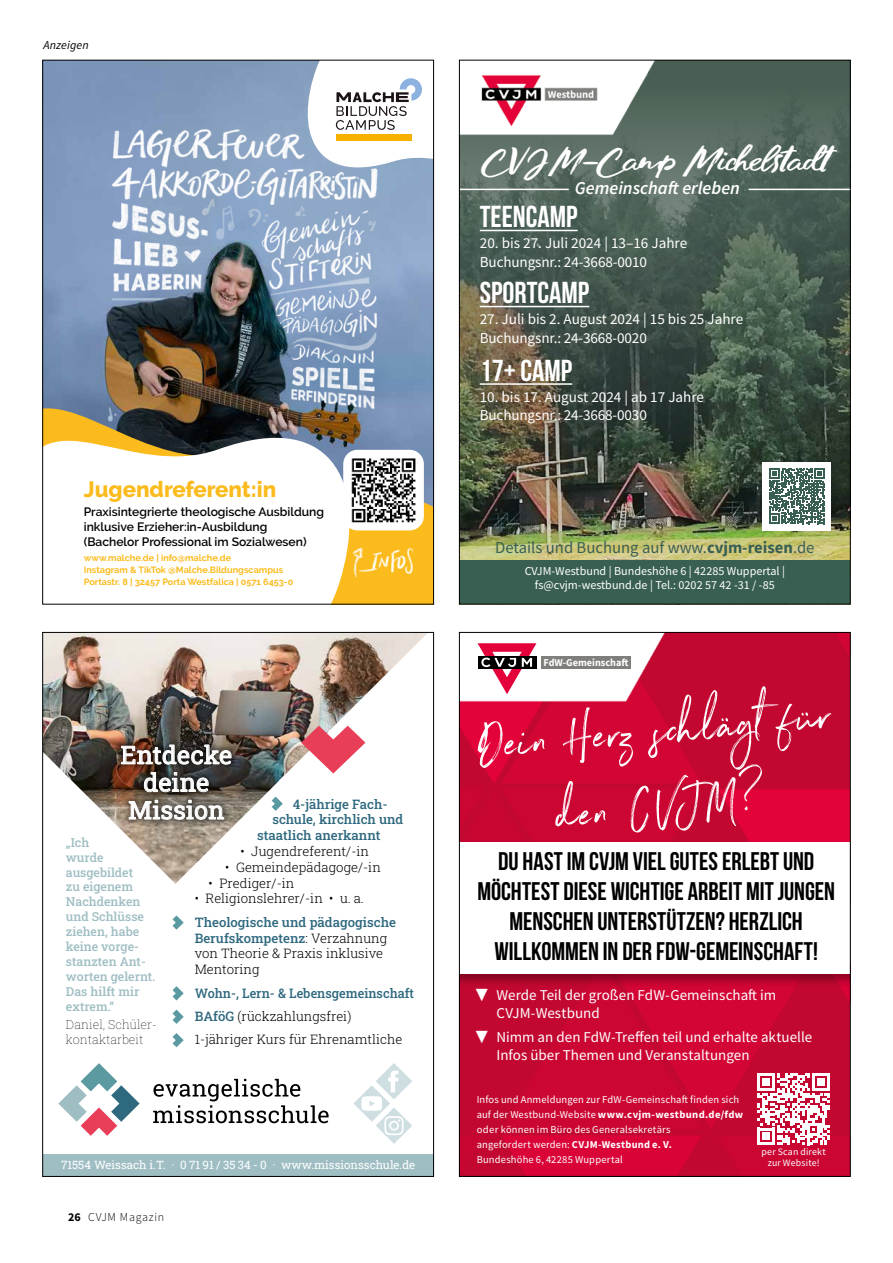
<style>
.page{position:relative;width:893px;height:1263px;background:#fff}
.page>*{position:absolute;margin:0;border:0;box-sizing:border-box;transform-origin:0 0}
.t1{font:55.5px/76.5px "Northwell";color:#fff;text-align:center}
.t2{font:30.3px "Bebas Neue";color:#fff}
.t3{font:25.5px/30px "Bebas Neue";letter-spacing:-.005em;color:#000;text-align:center}
.t4{font:24.9px "Los Banditos Alt 1 Script Alt 1";letter-spacing:-.04em;color:#fff;scale:1.16 1}
.t5{font:24.75px/27.6px "Roboto Slab";letter-spacing:.01em;color:#fff;text-align:center}
.t6{font:800 22.05px "Raleway";color:#fbbb1d}
.t7{font:italic 600 18.15px "Source Sans Pro";color:#fff}
.t8{font:16.65px "Source Sans Pro";color:#395f53}
.t9{font:15.15px/18.1px "Source Sans Pro";letter-spacing:-.01em;color:#fff}
.t10{font:15px/18px "Source Sans Pro";letter-spacing:.005em;color:#fff}
.t11{font:300 13.2px/15.8px "Roboto Slab";color:#000}
.t12{font:500 13.2px "Roboto Slab";color:#2f697f}
.t13{font:500 12.45px/14.9px "Roboto Slab";color:#9fbec3}
.t14{font:100 12.45px/14.9px "Roboto Slab";color:#000}
.t15{font:600 12.15px/14.5px "Raleway";color:#000}
.t16{font:12.15px/14.5px "Source Sans Pro";color:#fff;text-align:center}
.t17{font:300 12px "Source Sans Pro";letter-spacing:.06em;color:#000}
.t18{font:italic 12px "Source Sans Pro";letter-spacing:.01em;color:#000}
.t19{font:11.55px "Roboto Slab";color:#fff}
.t20{font:10.5px/15px "Source Sans Pro";letter-spacing:.015em;color:#fff}
.t21{font:700 10.5px "Source Sans Pro";color:#fff}
.t22{font:9.9px/11.9px "Source Sans Pro";letter-spacing:.02em;color:#fff;text-align:center}
.t23{font:700 9.15px/12.1px "Raleway";color:#fbbb1d}
.s1{font-weight:500;color:#2f697f}
.s2{font-weight:700}
.s3{font-size:23.55px}
</style>
<div class="page">
<div style="left:459px;top:632px;width:391px;height:544px;background:#c20831"></div>
<div style="left:459px;top:842px;width:391px;height:132px;background:#fff"></div>
<svg style="left:501px;top:974px;width:347px;height:200px"></svg>
<svg style="left:459px;top:1176px;width:25px;height:1px"></svg>
<svg style="left:718px;top:632px;width:133px;height:324px"></svg>
<svg style="left:461px;top:634px;width:240px;height:149px"></svg>
<img style="left:461px;top:62px;width:387px;height:499px">
<hr style="left:480px;top:383px;width:92px;height:2px;background:#fff">
<hr style="left:748px;top:189px;width:102px;height:1px;background:#fff">
<div style="left:763px;top:462px;width:68px;height:68px;background:#fff"></div>
<svg style="left:769px;top:468px;width:56px;height:56px"></svg>
<div style="left:459px;top:561px;width:391px;height:43px;background:#395f53"></div>
<img style="left:461px;top:62px;width:269px;height:279px">
<img style="left:96px;top:106px;width:289px;height:322px">
<div style="left:383px;top:486px;width:49px;height:116px;background:#fbbb1d"></div>
<img style="left:45px;top:352px;width:338px;height:250px">
<svg style="left:295px;top:62px;width:137px;height:142px"></svg>
<svg style="left:45px;top:393px;width:322px;height:209px"></svg>
<div style="left:343px;top:450px;width:81px;height:80px;background:#fff;border-radius:14px"></div>
<img style="left:351px;top:458px;width:65px;height:64px">
<img style="left:335px;top:541px;width:31px;height:40px">
<img style="left:355px;top:544px;width:58px;height:31px">
<img style="left:45px;top:634px;width:381px;height:250px">
<div style="left:43px;top:1154px;width:391px;height:22px;background:#9fbec3"></div>
<svg style="left:58px;top:1063px;width:82px;height:73px"></svg>
<svg style="left:153px;top:1079px;width:176px;height:44px"></svg>
<svg style="left:353px;top:1063px;width:59px;height:81px"></svg>
<div style="left:114px;top:737px;width:125px;height:90px;background:#000;opacity:.49"></div>
<svg style="left:121px;top:744px;width:111px;height:21px;background:#706761"></svg>
<svg style="left:144px;top:772px;width:65px;height:21px"></svg>
<svg style="left:128px;top:799px;width:97px;height:21px;background:#8c8780"></svg>
<svg style="left:301px;top:726px;width:64px;height:47px"></svg>
<svg style="left:173px;top:915px;width:11px;height:15px"></svg>
<svg style="left:173px;top:986px;width:11px;height:14px"></svg>
<svg style="left:173px;top:1009px;width:11px;height:15px"></svg>
<svg style="left:173px;top:1033px;width:11px;height:14px"></svg>
<svg style="left:272px;top:796px;width:11px;height:15px"></svg>
<p class="t18" style="left:44px;top:38px;width:47px">Anzeigen</p>
<h3 class="t6" style="left:84px;top:476px;width:194px">Jugendreferent:in</h3>
<p class="t15" style="left:84px;top:505px;width:242px">Praxisintegrierte theologische Ausbildung inklusive Erzieher:in-Ausbildung (Bachelor Professional im Sozialwesen)</p>
<p class="t23" style="left:84px;top:551px;width:211px">www.malche.de | info@malche.de<br>Instagram &amp; TikTok @Malche.Bildungscampus<br>Portastr. 8 | 32457 Porta Westfalica | 0571 6453-0</p>
<h3 class="t5" style="left:121px;top:740px;width:113px">Entdecke deine<br>Mission</h3>
<p class="t12" style="left:293px;top:795px;width:96px">4-jährige Fach -</p>
<p class="t12" style="left:272px;top:811px;width:132px">schule, kirchlich und</p>
<p class="t12" style="left:257px;top:826px;width:125px">staatlich anerkannt</p>
<p class="t11" style="left:240px;top:843px;width:130px">• Jugendreferent/-in</p>
<p class="t11" style="left:225px;top:859px;width:157px">• Gemeindepädagoge/-in</p>
<p class="t11" style="left:209px;top:874px;width:87px">• Prediger/-in</p>
<p class="t11" style="left:195px;top:890px;width:171px">• Religionslehrer/-in • u. a.</p>
<p class="t11" style="left:195px;top:914px;width:203px"><span class="s1">Theologische und pädagogische<br>Berufskompetenz</span>: Verzahnung von Theorie &amp; Praxis inklusive<br>Mentoring</p>
<p class="t11" style="left:195px;top:981px;width:221px;line-height:23.4px"><span class="s1">Wohn-, Lern- &amp; Lebensgemeinschaft<br>BAföG</span> (rückzahlungsfrei)<br>1-jähriger Kurs für Ehrenamtliche</p>
<p class="t13" style="left:66px;top:834px;width:91px">„Ich<br>wurde ausgebildet<br>zu eigenem<br>Nachdenken und Schlüsse ziehen, habe keine vorge&shy;stanzten Ant&shy;worten gelernt.<br>Das hilft mir extrem.“</p>
<p class="t14" style="left:66px;top:1017px;width:93px">Daniel, Schüler&shy;kontaktarbeit</p>
<p class="t19" style="left:61px;top:1157px;width:356px">71554 Weissach i.T. · 0 71 91 / 35 34 - 0 · www.missionsschule.de</p>
<p class="t17" style="left:68px;top:1210px;width:98px"><span class="s2">26</span> CVJM Magazin</p>
<h3 class="t4" style="left:483px;top:146px;width:300px"><span class="s3">CVJM</span>-Camp Michelstadt</h3>
<h3 class="t7" style="left:575px;top:176px;width:167px">Gemeinschaft erleben</h3>
<h2 class="t2" style="left:480px;top:200px;width:99px">TEENCAMP</h2>
<p class="t9" style="left:480px;top:234px;width:209px">20. bis 27. Juli 2024 | 13–16 Jahre<br>Buchungsnr.: 24-3668-0010</p>
<h2 class="t2" style="left:480px;top:276px;width:111px">SPORTCAMP</h2>
<p class="t9" style="left:480px;top:310px;width:265px">27. Juli bis 2. August 2024 | 15 bis 25 Jahre<br>Buchungsnr.: 24-3668-0020</p>
<h2 class="t2" style="left:480px;top:354px;width:94px">17+ CAMP</h2>
<p class="t9" style="left:480px;top:388px;width:226px">10. bis 17. August 2024 | ab 17 Jahre<br>Buchungsnr.: 24-3668-0030</p>
<p class="t8" style="left:495px;top:536px;width:321px">Details und Buchung auf www.<span class="s2">cvjm-reisen</span>.de</p>
<p class="t16" style="left:525px;top:563px;width:262px">CVJM-Westbund | Bundeshöhe 6 | 42285 Wuppertal | fs@cvjm-westbund.de | Tel.: 0202 57 42 -31 / -85</p>
<p class="t21" style="left:543px;top:655px;width:87px">FdW-Gemeinschaft</p>
<h1 class="t1" style="left:473px;top:700px;width:358px;rotate:-5deg">Dein Herz schlägt für den CVJM?</h1>
<h3 class="t3" style="left:477px;top:846px;width:359px">DU HAST IM CVJM VIEL GUTES ERLEBT UND MÖCHTEST DIESE WICHTIGE ARBEIT MIT JUNGEN MENSCHEN UNTERSTÜTZEN? HERZLICH WILLKOMMEN IN DER FDW-GEMEINSCHAFT!</h3>
<p class="t10" style="left:496px;top:986px;width:281px;text-indent:-21px">▼ Werde Teil der großen FdW-Gemeinschaft im<br>CVJM-Westbund</p>
<p class="t10" style="left:496px;top:1028px;width:317px;text-indent:-21px">▼ Nimm an den FdW-Treffen teil und erhalte aktuelle<br>Infos über Themen und Veranstaltungen</p>
<p class="t20" style="left:477px;top:1092px;width:268px">Infos und Anmeldungen zur FdW-Gemeinschaft finden sich auf der Westbund-Website <span class="s2">www.cvjm-westbund.de/fdw </span>oder können im Büro des Generalsekretärs<br>angefordert werden: <span class="s2">CVJM-Westbund e. V.<br></span>Bundeshöhe 6, 42285 Wuppertal</p>
<p class="t22" style="left:761px;top:1145px;width:66px">per Scan direkt zur Website!</p>
</div>
